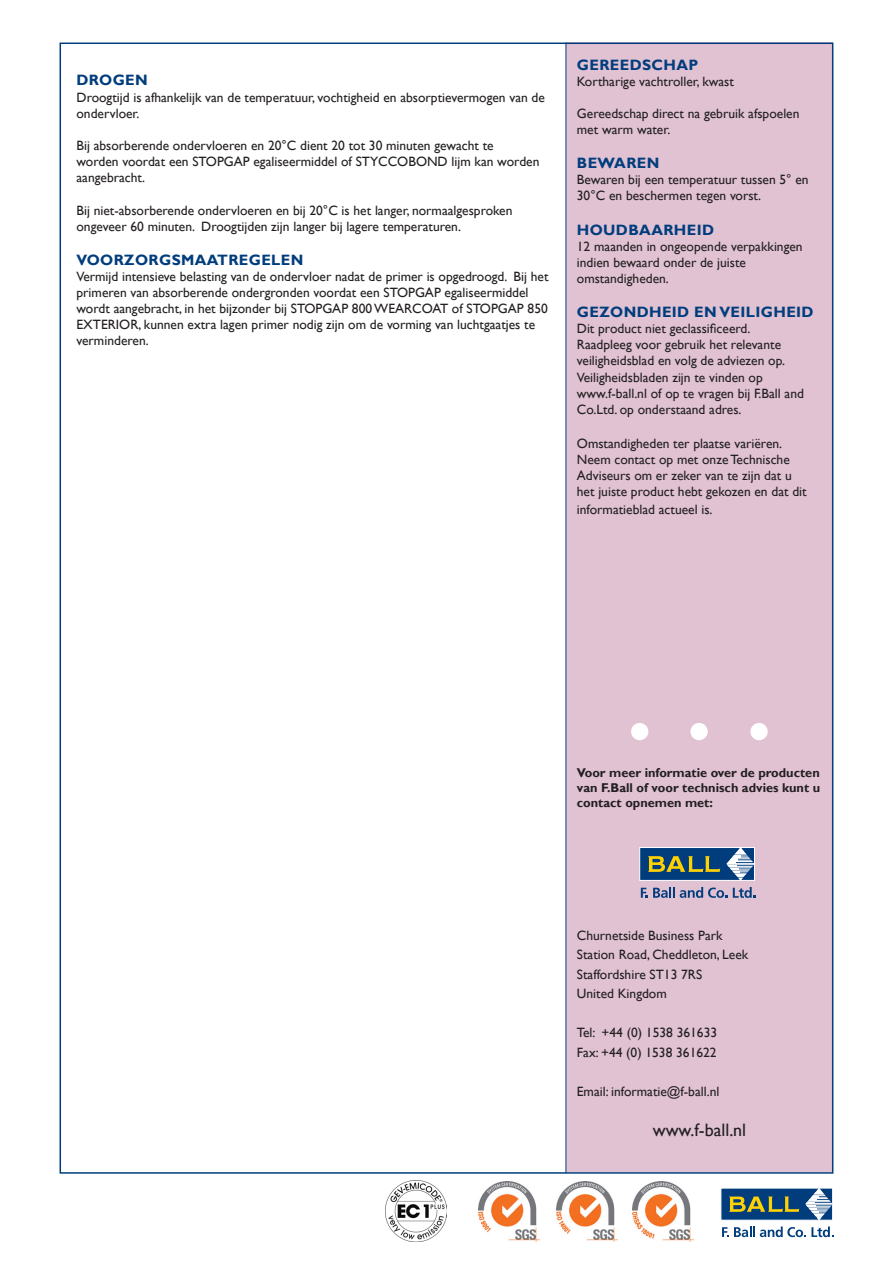
<style>
.page{position:relative;width:893px;height:1263px;background:#fff}
.page>*{position:absolute;margin:0;border:0;box-sizing:border-box;transform-origin:0 0}
.t1{font:18px "Gill Sans";color:#231f20}
.t2{font:700 15px "Gill Sans";letter-spacing:.025em;color:#013d7d}
.t3{font:13.5px/16.2px "Gill Sans";color:#231f20}
.t4{font:700 12.75px/15px "Gill Sans";color:#231f20;text-align:justify}
</style>
<div class="page">
<div style="left:566px;top:43px;width:267px;height:1129px;background:#e0c2d3"></div>
<hr style="left:566px;top:43px;width:1px;height:1130px;background:#013d7d">
<div style="left:690px;top:723px;width:18px;height:17px;background:#fff;border-radius:50%"></div>
<div style="left:631px;top:723px;width:17px;height:17px;background:#fff;border-radius:50%"></div>
<div style="left:750px;top:723px;width:18px;height:17px;background:#fff;border-radius:50%"></div>
<svg style="left:641px;top:887px;width:86px;height:11px"></svg>
<svg style="left:733px;top:887px;width:22px;height:11px"></svg>
<div style="left:639px;top:847px;width:116px;height:34px;background:#013d7d;border:1px solid #fff"></div>
<svg style="left:648px;top:856px;width:72px;height:16px"></svg>
<svg style="left:726px;top:847px;width:29px;height:33px"></svg>
<img style="left:385px;top:1181px;width:61px;height:61px">
<img style="left:633px;top:1182px;width:61px;height:59px">
<img style="left:556px;top:1182px;width:61px;height:59px">
<img style="left:478px;top:1182px;width:61px;height:59px">
<svg style="left:722px;top:1226px;width:111px;height:11px"></svg>
<div style="left:721px;top:1188px;width:112px;height:32px;background:#013d7d"></div>
<svg style="left:729px;top:1196px;width:70px;height:16px"></svg>
<svg style="left:805px;top:1188px;width:28px;height:32px"></svg>
<p class="t2" style="left:77px;top:71px;width:73px">DROGEN</p>
<p class="t3" style="left:77px;top:89px;width:470px">Droogtijd is afhankelijk van de temperatuur, vochtigheid en absorptievermogen van de ondervloer.</p>
<p class="t3" style="left:77px;top:138px;width:464px">Bij absorberende ondervloeren en 20°C dient 20 tot 30 minuten gewacht te<br>worden voordat een STOPGAP egaliseermiddel of STYCCOBOND lijm kan worden aangebracht.</p>
<p class="t3" style="left:77px;top:202px;width:437px">Bij niet-absorberende ondervloeren en bij 20°C is het langer, normaalgesproken ongeveer 60 minuten. Droogtijden zijn langer bij lagere temperaturen.</p>
<p class="t2" style="left:77px;top:251px;width:228px">VOORZORGSMAATREGELEN</p>
<p class="t3" style="left:77px;top:268px;width:473px">Vermijd intensieve belasting van de ondervloer nadat de primer is opgedroogd. Bij het primeren van absorberende ondergronden voordat een STOPGAP egaliseermiddel wordt aangebracht, in het bijzonder bij STOPGAP 800 WEARCOAT of STOPGAP 850<br>EXTERIOR, kunnen extra lagen primer nodig zijn om de vorming van luchtgaatjes te verminderen.</p>
<p class="t2" style="left:577px;top:55px;width:123px">GEREEDSCHAP</p>
<p class="t3" style="left:577px;top:73px;width:159px">Kortharige vachtroller, kwast</p>
<p class="t3" style="left:577px;top:106px;width:224px">Gereedschap direct na gebruik afspoelen met warm water.</p>
<p class="t2" style="left:577px;top:154px;width:84px">BEWAREN</p>
<p class="t3" style="left:577px;top:172px;width:233px">Bewaren bij een temperatuur tussen 5° en<br>30°C en beschermen tegen vorst.</p>
<p class="t2" style="left:577px;top:220px;width:139px">HOUDBAARHEID</p>
<p class="t3" style="left:577px;top:238px;width:227px">12 maanden in ongeopende verpakkingen indien bewaard onder de juiste omstandigheden.</p>
<p class="t2" style="left:577px;top:303px;width:238px">GEZONDHEID EN VEILIGHEID</p>
<p class="t3" style="left:577px;top:321px;width:175px">Dit product niet geclassificeerd.</p>
<p class="t3" style="left:577px;top:337px;width:210px">Raadpleeg voor gebruik het relevante veiligheidsblad en volg de adviezen op.</p>
<p class="t3" style="left:577px;top:369px;width:187px">Veiligheidsbladen zijn te vinden op</p>
<p class="t3" style="left:577px;top:385px;width:229px">www.f-ball.nl of op te vragen bij F.Ball and<br>Co.Ltd. op onderstaand adres.</p>
<p class="t3" style="left:577px;top:436px;width:231px">Omstandigheden ter plaatse variëren.<br>Neem contact op met onze Technische Adviseurs om er zeker van te zijn dat u het juiste product hebt gekozen en dat dit</p>
<p class="t3" style="left:577px;top:502px;width:137px">informatieblad actueel is.</p>
<p class="t4" style="left:577px;top:766px;width:245px">Voor meer informatie over de producten van F.Ball of voor technisch advies kunt u contact opnemen met:</p>
<p class="t3" style="left:577px;top:927px;width:147px">Churnetside Business Park</p>
<p class="t3" style="left:577px;top:947px;width:173px">Station Road, Cheddleton, Leek</p>
<p class="t3" style="left:577px;top:966px;width:127px">Staffordshire ST13 7RS</p>
<p class="t3" style="left:577px;top:986px;width:91px">United Kingdom</p>
<p class="t3" style="left:577px;top:1025px;width:142px">Tel: +44 (0) 1538 361633</p>
<p class="t3" style="left:577px;top:1044px;width:141px">Fax: +44 (0) 1538 361622</p>
<p class="t3" style="left:577px;top:1083px;width:144px">Email: informatie@f-ball.nl</p>
<p class="t1" style="left:653px;top:1119px;width:95px">www.f-ball.nl</p>
</div>
